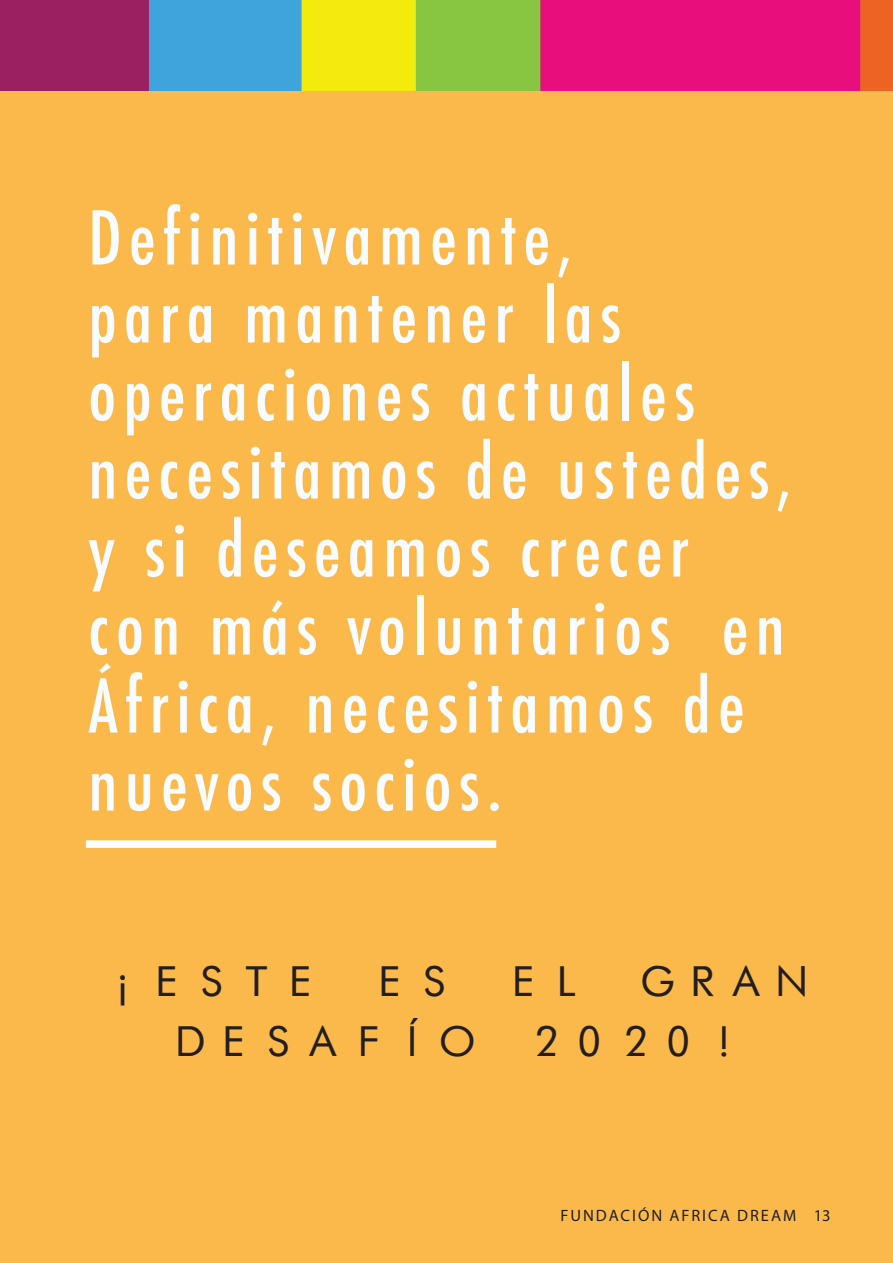
<style>
.page{position:relative;width:893px;height:1263px;background:#fcb94b}
.page>*{position:absolute;margin:0;border:0;box-sizing:border-box;transform-origin:0 0}
.Featured_Element_13{font:500 condensed 72px/78px "Futura";letter-spacing:.1em;color:#f9fcfe}
.Title_Text_19pt__Bla{font:40.5px/60px "Futurist Fixed Width";letter-spacing:.1em;color:#231f20;text-align:center}
.t1{font:16.5px "Myriad Pro";letter-spacing:.12em;color:#231f20}
</style>
<div class="page">
<div style="left:86px;top:840px;width:410px;height:8px;background:#fff"></div>
<img style="left:0;top:0;width:893px;height:90px">
<p class="Featured_Element_13" style="left:88px;top:199px;width:485px">Definitivamente,</p>
<p class="Featured_Element_13" style="left:88px;top:277px;width:534px">para mantener las</p>
<p class="Featured_Element_13" style="left:88px;top:355px;width:705px">operaciones actuales necesitamos de ustedes, y si deseamos crecer con más voluntarios en<br>África, necesitamos de nuevos socios.</p>
<p class="Title_Text_19pt__Bla" style="left:103px;top:950px;width:710px">¡ESTE ES EL GRAN<br>DESAFÍO 2020!</p>
<p class="t1" style="left:560px;top:1206px;width:272px">FUNDACIÓN AFRICA DREAM 13</p>
</div>
